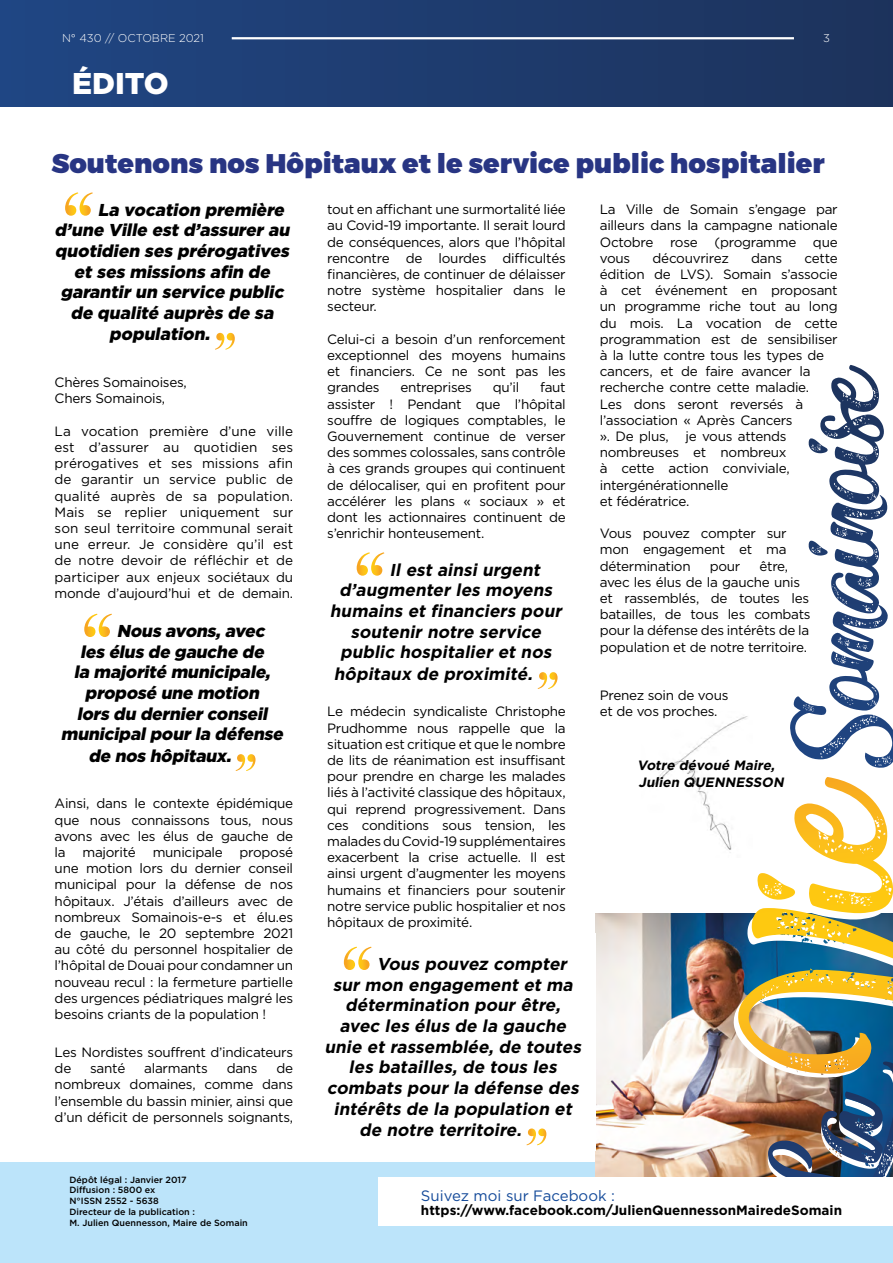
<style>
.page{position:relative;width:893px;height:1263px;background:#fff}
.page>*{position:absolute;margin:0;border:0;box-sizing:border-box;transform-origin:0 0}
.t1{font:900 30px "Gotham";color:#fff}
.t2{font:900 27px "Montserrat";color:#283583}
.t3{font:italic 700 17.25px "Gotham";color:#000}
.t4{font:italic 900 17.25px "Gotham";color:#000}
.t5{font:15px "Gotham";color:#144a99}
.t6{font:13.5px/16.2px "Gotham";letter-spacing:-.02em;color:#000;text-align:justify}
.t7{font:700 13.5px "Gotham";color:#000}
.t8{font:italic 700 13.5px/16.2px "Gotham";color:#000}
.t9{font:300 11.25px "Gotham";color:#fff}
.t10{font:500 9px/10.8px "Gotham";color:#000}
</style>
<div class="page">
<img style="left:651px;top:716px;width:97px;height:137px">
<svg style="left:820px;top:366px;width:60px;height:138px"></svg>
<svg style="left:65px;top:192px;width:28px;height:24px"></svg>
<svg style="left:215px;top:333px;width:20px;height:17px"></svg>
<svg style="left:84px;top:614px;width:28px;height:23px"></svg>
<svg style="left:236px;top:754px;width:20px;height:17px"></svg>
<svg style="left:357px;top:552px;width:27px;height:24px"></svg>
<svg style="left:538px;top:672px;width:20px;height:17px"></svg>
<div style="left:0;top:1162px;width:893px;height:101px;background:#bce4fa"></div>
<img style="left:595px;top:913px;width:173px;height:265px">
<div style="left:0;top:0;width:893px;height:106px;background:linear-gradient(to right,#204683,#1d325b)"></div>
<img style="left:768px;top:1078px;width:125px;height:100px">
<svg style="left:733px;top:785px;width:160px;height:293px"></svg>
<svg style="left:794px;top:777px;width:99px;height:136px"></svg>
<svg style="left:344px;top:947px;width:28px;height:23px"></svg>
<svg style="left:526px;top:1128px;width:20px;height:17px"></svg>
<div style="left:378px;top:1178px;width:515px;height:48px;background:#fff"></div>
<hr style="left:232px;top:37px;width:562px;height:2px;background:#fff">
<p class="t9" style="left:62px;top:32px;width:143px">N° 430 // OCTOBRE 2021</p>
<p class="t9" style="left:823px;top:32px;width:8px">3</p>
<h1 class="t1" style="left:72px;top:66px;width:98px">ÉDITO</h1>
<h2 class="t2" style="left:52px;top:147px;width:775px">Soutenons nos Hôpitaux et le service public hospitalier</h2>
<p class="t4" style="left:98px;top:200px;width:191px">La vocation première</p>
<p class="t4" style="left:55px;top:220px;width:239px">d’une Ville est d’assurer au</p>
<p class="t4" style="left:55px;top:241px;width:239px">quotidien ses prérogatives</p>
<p class="t4" style="left:74px;top:262px;width:201px">et ses missions afin de</p>
<p class="t4" style="left:60px;top:282px;width:228px">garantir un service public</p>
<p class="t4" style="left:70px;top:303px;width:208px">de qualité auprès de sa</p>
<p class="t4" style="left:109px;top:324px;width:105px">population.</p>
<p class="t6" style="left:55px;top:374px;width:134px">Chères Somainoises,<br>Chers Somainois,</p>
<p class="t6" style="left:55px;top:423px;width:240px">La vocation première d’une ville est d’assurer au quotidien ses prérogatives et ses missions afin de garantir un service public de qualité auprès de sa population.<br>Mais se replier uniquement sur son seul territoire communal serait une erreur. Je considère qu’il est de notre devoir de réfléchir et de participer aux enjeux sociétaux du monde d’aujourd’hui et de demain.</p>
<p class="t4" style="left:117px;top:621px;width:153px">Nous avons, avec</p>
<p class="t4" style="left:80px;top:642px;width:188px">les élus de gauche de</p>
<p class="t4" style="left:74px;top:662px;width:201px">la majorité municipale,</p>
<p class="t4" style="left:85px;top:683px;width:179px">proposé une motion</p>
<p class="t4" style="left:77px;top:704px;width:195px">lors du dernier conseil</p>
<p class="t4" style="left:61px;top:724px;width:227px">municipal pour la défense</p>
<p class="t4" style="left:88px;top:745px;width:148px">de nos hôpitaux.</p>
<p class="t6" style="left:55px;top:795px;width:240px">Ainsi, dans le contexte épidémique que nous connaissons tous, nous avons avec les élus de gauche de la majorité municipale proposé une motion lors du dernier conseil municipal pour la défense de nos hôpitaux. J’étais d’ailleurs avec de nombreux Somainois-e-s et élu.es de gauche, le 20 septembre 2021 au côté du personnel hospitalier de l’hôpital de Douai pour condamner un nouveau recul : la fermeture partielle des urgences pédiatriques malgré les besoins criants de la population !</p>
<p class="t6" style="left:55px;top:1044px;width:240px">Les Nordistes souffrent d’indicateurs de</p>
<p class="t6" style="left:90px;top:1060px;width:37px">santé</p>
<p class="t6" style="left:144px;top:1060px;width:65px">alarmants</p>
<p class="t6" style="left:227px;top:1060px;width:33px">dans</p>
<p class="t6" style="left:55px;top:1060px;width:240px;text-indent:222px">de nombreux domaines, comme dans l’ensemble du bassin minier, ainsi que d’un déficit de personnels soignants,</p>
<p class="t10" style="left:69px;top:1174px;width:180px">Dépôt légal : Janvier 2017<br>Diffusion : 5800 ex<br>N°ISSN 2552 - 5638<br>Directeur de la publication :<br>M. Julien Quennesson, Maire de Somain</p>
<p class="t6" style="left:327px;top:201px;width:240px">tout en affichant une surmortalité liée au Covid-19 importante. Il serait lourd de conséquences, alors que l’hôpital rencontre de lourdes difficultés financières, de continuer de délaisser notre système hospitalier dans le secteur.</p>
<p class="t6" style="left:327px;top:331px;width:240px">Celui-ci a besoin d’un renforcement exceptionnel des moyens humains et financiers. Ce ne sont pas les grandes</p>
<p class="t6" style="left:327px;top:379px;width:240px;text-indent:213px">faut assister ! Pendant que l’hôpital souffre de logiques comptables, le Gouvernement continue de verser des sommes colossales, sans contrôle à ces grands groupes qui continuent de délocaliser, qui en profitent pour accélérer les plans « sociaux » et dont les actionnaires continuent de s’enrichir honteusement.</p>
<p class="t6" style="left:400px;top:379px;width:73px">entreprises</p>
<p class="t6" style="left:493px;top:379px;width:28px">qu’il</p>
<p class="t3" style="left:389px;top:560px;width:155px">Il est ainsi urgent</p>
<p class="t3" style="left:339px;top:580px;width:218px">d’augmenter les moyens</p>
<p class="t3" style="left:330px;top:601px;width:237px">humains et financiers pour</p>
<p class="t3" style="left:350px;top:622px;width:195px">soutenir notre service</p>
<p class="t3" style="left:340px;top:642px;width:216px">public hospitalier et nos</p>
<p class="t3" style="left:334px;top:663px;width:203px">hôpitaux de proximité.</p>
<p class="t6" style="left:327px;top:703px;width:240px">Le médecin syndicaliste Christophe Prudhomme nous rappelle que la situation est critique et que le nombre de lits de réanimation est insuffisant pour prendre en charge les malades liés à l’activité classique des hôpitaux, qui reprend progressivement. Dans ces conditions sous tension, les malades du Covid-19 supplémentaires exacerbent la crise actuelle. Il est ainsi urgent d’augmenter les moyens humains et financiers pour soutenir notre service public hospitalier et nos hôpitaux de proximité.</p>
<p class="t3" style="left:377px;top:954px;width:195px">Vous pouvez compter</p>
<p class="t3" style="left:333px;top:974px;width:245px">sur mon engagement et ma</p>
<p class="t3" style="left:345px;top:995px;width:220px">détermination pour être,</p>
<p class="t3" style="left:339px;top:1016px;width:232px">avec les élus de la gauche</p>
<p class="t3" style="left:324px;top:1036px;width:261px">unie et rassemblée, de toutes</p>
<p class="t3" style="left:349px;top:1057px;width:213px">les batailles, de tous les</p>
<p class="t3" style="left:327px;top:1078px;width:257px">combats pour la défense des</p>
<p class="t3" style="left:334px;top:1099px;width:243px">intérêts de la population et</p>
<p class="t3" style="left:359px;top:1120px;width:167px">de notre territoire.</p>
<p class="t6" style="left:600px;top:201px;width:239px">La Ville de Somain s’engage par ailleurs dans la campagne nationale Octobre rose (programme que vous</p>
<p class="t6" style="left:653px;top:250px;width:78px">découvrirez</p>
<p class="t6" style="left:751px;top:250px;width:33px">dans</p>
<p class="t6" style="left:600px;top:250px;width:239px;text-align:left;text-indent:205px">cette édition de LVS). Somain s’associe à cet événement en proposant un programme riche tout au long du mois. La vocation de cette programmation est de sensibiliser à la lutte contre tous les types de cancers, et de faire avancer la recherche contre cette maladie.<br>Les dons seront reversés à l’association « Après Cancers<br>». De plus, je vous attends nombreuses et nombreux<br>à cette action conviviale, intergénérationnelle<br>et fédératrice.</p>
<p class="t6" style="left:600px;top:525px;width:188px">Vous pouvez compter sur mon engagement et ma détermination</p>
<p class="t6" style="left:600px;top:557px;width:212px;text-align:left;text-indent:160px">être, avec les élus de la gauche unis et rassemblés, de toutes les batailles, de tous les combats pour la défense des intérêts de la population et de notre territoire.</p>
<p class="t6" style="left:600px;top:687px;width:130px">Prenez soin de vous et de vos proches.</p>
<p class="t6" style="left:710px;top:557px;width:32px">pour</p>
<p class="t8" style="left:637px;top:757px;width:151px">Votre dévoué Maire,<br>Julien QUENNESSON</p>
<p class="t5" style="left:421px;top:1188px;width:195px">Suivez moi sur Facebook :</p>
<p class="t7" style="left:421px;top:1202px;width:423px">https://www.facebook.com/JulienQuennessonMairedeSomain</p>
</div>
